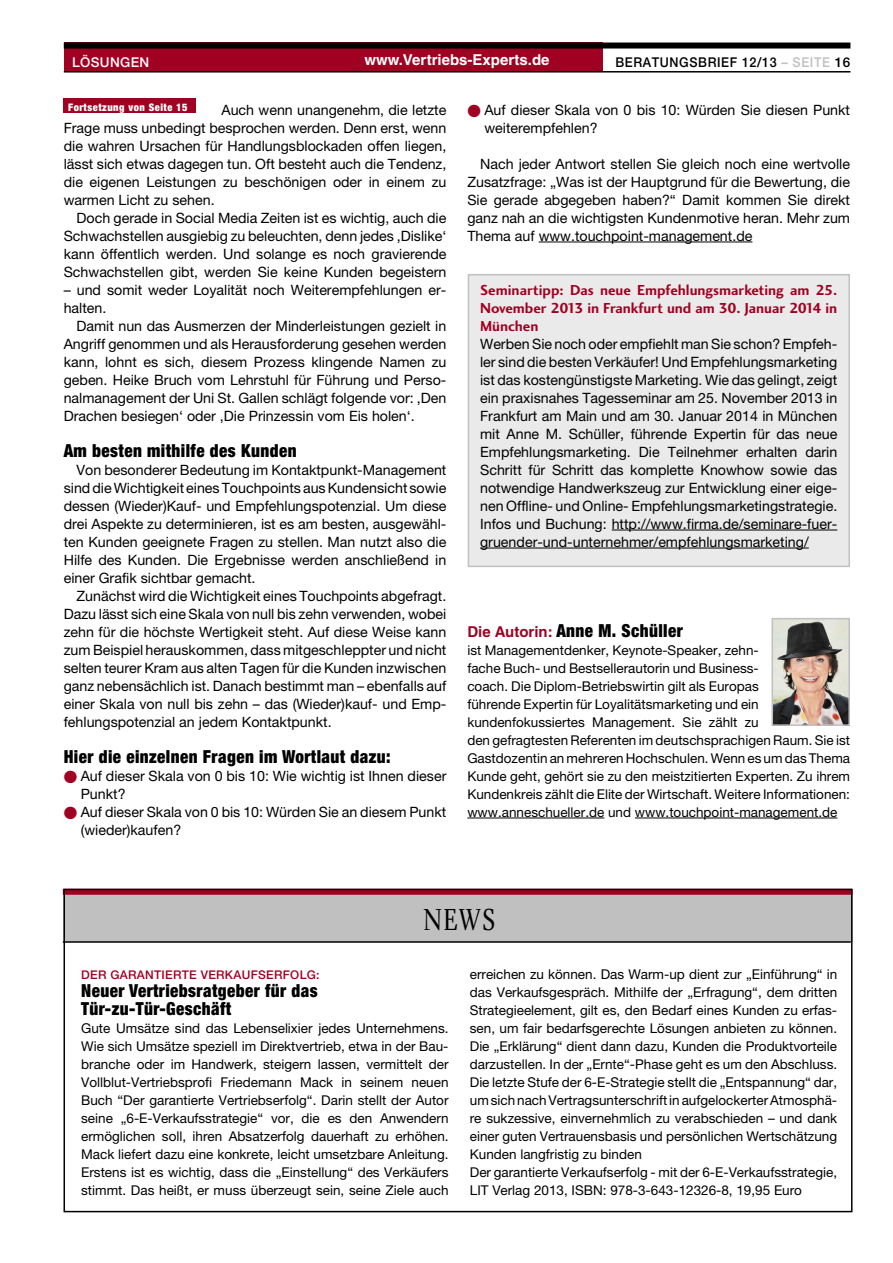
<style>
.page{position:relative;width:893px;height:1263px;background:#fff}
.page>*{position:absolute;margin:0;border:0;box-sizing:border-box;transform-origin:0 0}
.t1{font:31.5px "Charlotte Book Plain";color:#000;scale:.8 1}
.t2{font:900 condensed 18px/18px "Helvetica Neue";letter-spacing:.025em;color:#000;scale:.95 1}
.t3{font:15px/18px "Charlotte Sans Bold Plain";color:#a00022;text-align:justify}
.t4{font:700 15px "Helvetica";color:#fff}
.t5{font:14.25px/18px "Helvetica Neue";color:#000;text-align:justify}
.t6{font:13.5px/18px "Helvetica Neue";color:#000}
.t7{font:500 13.5px "Helvetica Neue";letter-spacing:.05em;color:#000;scale:.93 1}
.t8{font:500 13.5px "Helvetica Neue";letter-spacing:.025em;color:#fff}
.t9{font:500 12px "Helvetica Neue";letter-spacing:.025em;color:#a00022}
.t10{font:900 condensed 10.5px "Helvetica Neue";letter-spacing:.05em;color:#fff}
.s1{color:#c0c0c0}
.s2{font-family:"Helvetica";font-weight:700;font-stretch:normal;font-size:15px;color:#a00022}
</style>
<div class="page">
<div style="left:64px;top:43px;width:538px;height:29px;background:#a00022"></div>
<div style="left:64px;top:43px;width:786px;height:6px;background:#000"></div>
<hr style="left:64px;top:71px;width:786px;height:2px;background:#000">
<div style="left:468px;top:275px;width:381px;height:291px;background:#eaeaea"></div>
<div style="left:468px;top:274px;width:382px;height:293px;border:2px solid #c0c0c0"></div>
<hr style="left:539px;top:242px;width:213px;height:1px;background:#000">
<hr style="left:612px;top:530px;width:225px;height:1px;background:#000">
<hr style="left:480px;top:548px;width:329px;height:1px;background:#000">
<hr style="left:467px;top:818px;width:137px;height:1px;background:#000">
<hr style="left:635px;top:818px;width:202px;height:1px;background:#000">
<div style="left:63px;top:99px;width:132px;height:14px;background:#a00022"></div>
<img style="left:774px;top:621px;width:73px;height:102px">
<div style="left:771px;top:618px;width:79px;height:108px;border:2px solid #c0c0c0"></div>
<div style="left:63px;top:893px;width:789px;height:48px;background:#c0c0c0"></div>
<div style="left:63px;top:889px;width:789px;height:6px;background:#a00022"></div>
<hr style="left:63px;top:941px;width:788px;height:2px;background:#000">
<div style="left:64px;top:889px;width:788px;height:323px;border:2px solid #000"></div>
<p class="t8" style="left:72px;top:54px;width:79px">LÖSUNGEN</p>
<p class="t4" style="left:364px;top:51px;width:187px">www.Vertriebs-Experts.de</p>
<p class="t7" style="left:615px;top:54px;width:254px">BERATUNGSBRIEF 12/13 <span class="s1">– SEITE</span> 16</p>
<p class="t5" style="left:64px;top:100px;width:384px;text-indent:158px">Auch wenn unangenehm, die letzte Frage muss unbedingt besprochen werden. Denn erst, wenn die wahren Ursachen für Handlungsblockaden offen liegen, lässt sich etwas dagegen tun. Oft besteht auch die Tendenz, die eigenen Leistungen zu beschönigen oder in einem zu warmen Licht zu sehen.</p>
<p class="t5" style="left:64px;top:208px;width:384px;text-indent:13px">Doch gerade in Social Media Zeiten ist es wichtig, auch die Schwachstellen ausgiebig zu beleuchten, denn jedes ‚Dislike‘ kann öffentlich werden. Und solange es noch gravierende Schwachstellen gibt, werden Sie keine Kunden begeistern</p>
<p class="t5" style="left:64px;top:280px;width:384px">– und somit weder Loyalität noch Weiterempfehlungen er&shy;halten.</p>
<p class="t5" style="left:64px;top:316px;width:384px;text-indent:13px">Damit nun das Ausmerzen der Minderleistungen gezielt in Angriff genommen und als Herausforderung gesehen werden kann, lohnt es sich, diesem Prozess klingende Namen zu geben. Heike Bruch vom Lehrstuhl für Führung und Perso&shy;nalmanagement der Uni St. Gallen schlägt folgende vor: ‚Den Drachen besiegen‘ oder ‚Die Prinzessin vom Eis holen‘.</p>
<p class="t2" style="left:64px;top:441px;width:247px">Am besten mithilfe des Kunden</p>
<p class="t5" style="left:64px;top:460px;width:384px;text-indent:13px">Von besonderer Bedeutung im Kontaktpunkt-Management sind die Wichtigkeit eines Touchpoints aus Kundensicht sowie dessen (Wieder)Kauf- und Empfehlungspotenzial. Um diese drei Aspekte zu determinieren, ist es am besten, ausgewähl&shy;ten Kunden geeignete Fragen zu stellen. Man nutzt also die Hilfe des Kunden. Die Ergebnisse werden anschließend in einer Grafik sichtbar gemacht.</p>
<p class="t5" style="left:64px;top:586px;width:384px;text-indent:13px">Zunächst wird die Wichtigkeit eines Touchpoints abgefragt.<br>Dazu lässt sich eine Skala von null bis zehn verwenden, wobei zehn für die höchste Wertigkeit steht. Auf diese Weise kann zum Beispiel herauskommen, dass mitgeschleppter und nicht selten teurer Kram aus alten Tagen für die Kunden inzwischen ganz nebensächlich ist. Danach bestimmt man – ebenfalls auf einer Skala von null bis zehn – das (Wieder)kauf- und Emp&shy;fehlungspotenzial an jedem Kontaktpunkt.</p>
<p class="t2" style="left:64px;top:747px;width:346px">Hier die einzelnen Fragen im Wortlaut dazu:</p>
<p class="t5" style="left:81px;top:766px;width:367px;text-align:left">Auf dieser Skala von 0 bis 10: Wie wichtig ist Ihnen dieser Punkt?<br>Auf dieser Skala von 0 bis 10: Würden Sie an diesem Punkt (wieder)kaufen?</p>
<p class="t10" style="left:68px;top:101px;width:121px">Fortsetzung von Seite 15</p>
<p class="t5" style="left:484px;top:100px;width:367px">Auf dieser Skala von 0 bis 10: Würden Sie diesen Punkt weiterempfehlen?</p>
<p class="t5" style="left:467px;top:154px;width:384px;text-indent:13px">Nach jeder Antwort stellen Sie gleich noch eine wertvolle Zusatzfrage: „Was ist der Hauptgrund für die Bewertung, die Sie gerade abgegeben haben?“ Damit kommen Sie direkt ganz nah an die wichtigsten Kundenmotive heran. Mehr zum Thema auf www.touchpoint-management.de</p>
<p class="t3" style="left:480px;top:281px;width:359px">Seminartipp: Das neue Empfehlungsmarketing am 25.<br>November 2013 in Frankfurt und am 30. Januar 2014 in München</p>
<p class="t5" style="left:480px;top:334px;width:359px">Werben Sie noch oder empfiehlt man Sie schon? Empfeh&shy;ler sind die besten Verkäufer! Und Empfehlungsmarketing ist das kostengünstigste Marketing. Wie das gelingt, zeigt ein praxisnahes Tagesseminar am 25. November 2013 in Frankfurt am Main und am 30. Januar 2014 in München mit Anne M. Schüller, führende Expertin für das neue Empfehlungsmarketing. Die Teilnehmer erhalten darin Schritt für Schritt das komplette Knowhow sowie das notwendige Handwerkszeug zur Entwicklung einer eige&shy;nen Offline- und Online- Empfehlungsmarketingstrategie.<br>Infos und Buchung: http://www.firma.de/seminare-fuer&shy;gruender-und-unternehmer/empfehlungsmarketing/</p>
<p class="t2" style="left:467px;top:621px;width:228px"><span class="s2">Die Autorin:</span> Anne M. Schüller</p>
<p class="t6" style="left:467px;top:641px;width:384px">ist Managementdenker, Keynote-Speaker, zehn-<br>fache Buch- und Bestsellerautorin und Business-<br>coach. Die Diplom-Betriebswirtin gilt als Europas<br>führende Expertin für Loyalitätsmarketing und ein kundenfokussiertes Management. Sie zählt zu<br>den gefragtesten Referenten im deutschsprachigen Raum. Sie ist Gastdozentin an mehreren Hochschulen. Wenn es um das Thema Kunde geht, gehört sie zu den meistzitierten Experten. Zu ihrem Kundenkreis zählt die Elite der Wirtschaft. Weitere Informationen: www.anneschueller.de und www.touchpoint-management.de</p>
<h1 class="t1" style="left:423px;top:902px;width:92px">NEWS</h1>
<p class="t9" style="left:81px;top:967px;width:240px">DER GARANTIERTE VERKAUFSERFOLG:</p>
<p class="t2" style="left:81px;top:981px;width:251px">Neuer Vertriebsratgeber für das<br>Tür-zu-Tür-Geschäft</p>
<p class="t6" style="left:81px;top:1019px;width:369px;text-align:justify">Gute Umsätze sind das Lebenselixier jedes Unternehmens.<br>Wie sich Umsätze speziell im Direktvertrieb, etwa in der Bau&shy;branche oder im Handwerk, steigern lassen, vermittelt der Vollblut-Vertriebsprofi Friedemann Mack in seinem neuen Buch “Der garantierte Vertriebserfolg“. Darin stellt der Autor seine „6-E-Verkaufsstrategie“ vor, die es den Anwendern ermöglichen soll, ihren Absatzerfolg dauerhaft zu erhöhen.<br>Mack liefert dazu eine konkrete, leicht umsetzbare Anleitung.<br>Erstens ist es wichtig, dass die „Einstellung“ des Verkäufers stimmt. Das heißt, er muss überzeugt sein, seine Ziele auch</p>
<p class="t6" style="left:470px;top:965px;width:369px">erreichen zu können. Das Warm-up dient zur „Einführung“ in das Verkaufsgespräch. Mithilfe der „Erfragung“, dem dritten Strategieelement, gilt es, den Bedarf eines Kunden zu erfas&shy;sen, um fair bedarfsgerechte Lösungen anbieten zu können.<br>Die „Erklärung“ dient dann dazu, Kunden die Produktvorteile darzustellen. In der „Ernte“-Phase geht es um den Abschluss.<br>Die letzte Stufe der 6-E-Strategie stellt die „Entspannung“ dar, um sich nach Vertragsunterschrift in aufgelockerter Atmosphä&shy;re sukzessive, einvernehmlich zu verabschieden – und dank einer guten Vertrauensbasis und persönlichen Wertschätzung Kunden langfristig zu binden<br>Der garantierte Verkaufserfolg - mit der 6-E-Verkaufsstrategie, LIT Verlag 2013, ISBN: 978-3-643-12326-8, 19,95 Euro</p>
</div>
